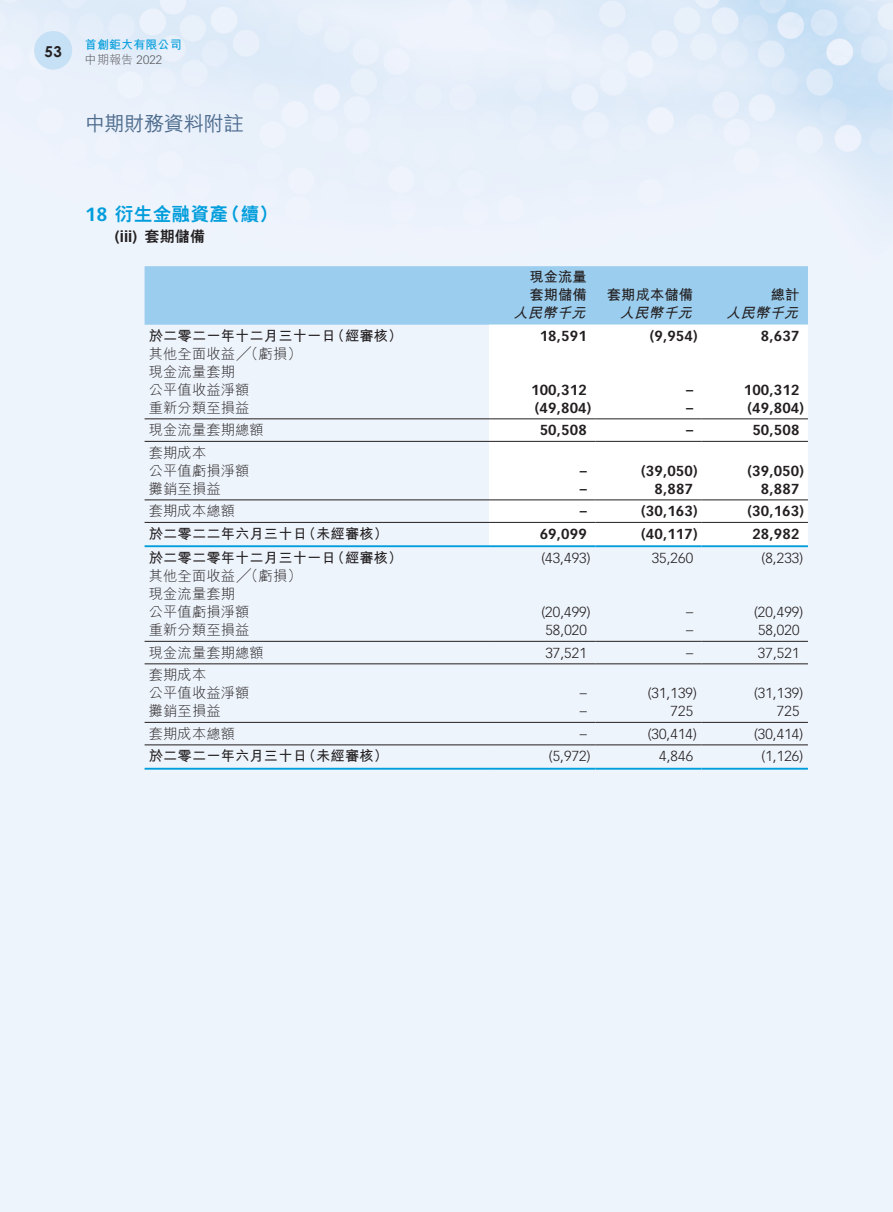
<style>
.page{position:relative;width:893px;height:1212px;background:#eef4fc}
.page>*{position:absolute;margin:0;border:0;box-sizing:border-box;transform-origin:0 0}
.t1{font:500 20.25px "M Hei HK";letter-spacing:-.02em;color:#4c6b8d}
.t2{font:800 18.75px "M Hei HK";letter-spacing:.01em;color:#009ddc}
.t3{font:700 15px "Vectora LT Std";color:#231f20}
.t4{font:800 15px "M Hei HK";color:#231f20}
.t5{font:700 15px "Century Gothic";color:#231f20}
.t6{font:700 14.25px "Vectora LT Std";letter-spacing:.01em;color:#231f20}
.t7{font:300 14.25px "Vectora LT Std";letter-spacing:.01em;color:#231f20}
.t8{font:300 14.25px/18px "M Hei HK";letter-spacing:.01em;color:#231f20}
.t9{font:700 14.25px "M Hei HK";letter-spacing:.01em;color:#231f20}
.t10{font:italic 700 14.25px "M Hei HK";color:#231f20}
.t11{font:700 12px "M Hei HK";letter-spacing:.01em;color:#009ddc}
.t12{font:300 12px "M Hei HK";color:#57585a}
.s1{font-family:"Vectora LT Std"}
.s2{font-family:"Vectora LT Std";font-weight:700}
</style>
<div class="page">
<img style="left:0;top:0;width:893px;height:301px">
<div style="left:34px;top:31px;width:38px;height:39px;background:#c6e0f5;border-radius:50%"></div>
<div style="left:145px;top:266px;width:663px;height:59px;background:#9bcdee"></div>
<div style="left:489px;top:325px;width:319px;height:220px;background:#fff"></div>
<hr style="left:145px;top:418px;width:344px;height:1px;background:#231f20">
<hr style="left:489px;top:418px;width:106px;height:1px;background:#231f20">
<hr style="left:595px;top:418px;width:107px;height:1px;background:#231f20">
<hr style="left:702px;top:418px;width:106px;height:1px;background:#231f20">
<hr style="left:145px;top:441px;width:344px;height:1px;background:#231f20">
<hr style="left:489px;top:441px;width:106px;height:1px;background:#231f20">
<hr style="left:595px;top:441px;width:107px;height:1px;background:#231f20">
<hr style="left:702px;top:441px;width:106px;height:1px;background:#231f20">
<hr style="left:145px;top:499px;width:344px;height:1px;background:#231f20">
<hr style="left:489px;top:499px;width:106px;height:1px;background:#231f20">
<hr style="left:595px;top:499px;width:107px;height:1px;background:#231f20">
<hr style="left:702px;top:499px;width:106px;height:1px;background:#231f20">
<hr style="left:145px;top:522px;width:344px;height:1px;background:#231f20">
<hr style="left:489px;top:522px;width:106px;height:1px;background:#231f20">
<hr style="left:595px;top:522px;width:107px;height:1px;background:#231f20">
<hr style="left:702px;top:522px;width:106px;height:1px;background:#231f20">
<hr style="left:145px;top:545px;width:344px;height:2px;background:#009ddc">
<hr style="left:489px;top:545px;width:106px;height:2px;background:#009ddc">
<hr style="left:595px;top:545px;width:107px;height:2px;background:#009ddc">
<hr style="left:702px;top:545px;width:106px;height:2px;background:#009ddc">
<hr style="left:145px;top:641px;width:344px;height:1px;background:#231f20">
<hr style="left:489px;top:641px;width:106px;height:1px;background:#231f20">
<hr style="left:595px;top:641px;width:107px;height:1px;background:#231f20">
<hr style="left:702px;top:641px;width:106px;height:1px;background:#231f20">
<hr style="left:145px;top:663px;width:344px;height:1px;background:#231f20">
<hr style="left:489px;top:663px;width:106px;height:1px;background:#231f20">
<hr style="left:595px;top:663px;width:107px;height:1px;background:#231f20">
<hr style="left:702px;top:663px;width:106px;height:1px;background:#231f20">
<hr style="left:145px;top:722px;width:344px;height:1px;background:#231f20">
<hr style="left:489px;top:722px;width:106px;height:1px;background:#231f20">
<hr style="left:595px;top:722px;width:107px;height:1px;background:#231f20">
<hr style="left:702px;top:722px;width:106px;height:1px;background:#231f20">
<hr style="left:145px;top:744px;width:344px;height:1px;background:#231f20">
<hr style="left:489px;top:744px;width:106px;height:1px;background:#231f20">
<hr style="left:595px;top:744px;width:107px;height:1px;background:#231f20">
<hr style="left:702px;top:744px;width:106px;height:1px;background:#231f20">
<hr style="left:145px;top:768px;width:344px;height:2px;background:#009ddc">
<hr style="left:489px;top:768px;width:106px;height:2px;background:#009ddc">
<hr style="left:595px;top:768px;width:107px;height:2px;background:#009ddc">
<hr style="left:702px;top:768px;width:106px;height:2px;background:#009ddc">
<p class="t5" style="left:45px;top:40px;width:19px">53</p>
<p class="t11" style="left:85px;top:36px;width:98px">首創鉅大有限公司</p>
<p class="t12" style="left:85px;top:53px;width:79px">中期報告 <span class="s1">2022</span></p>
<h1 class="t1" style="left:85px;top:109px;width:161px">中期財務資料附註</h1>
<h2 class="t2" style="left:85px;top:205px;width:145px"><span class="s2">18</span> 衍生金融資產</h2>
<p class="t4" style="left:145px;top:229px;width:62px">套期儲備</p>
<h2 class="t2" style="left:221px;top:205px;width:58px">（續(</h2>
<p class="t3" style="left:115px;top:227px;width:24px">(iii)</p>
<p class="t9" style="left:331px;top:325px;width:73px">（經審核(</p>
<p class="t9" style="left:149px;top:325px;width:188px">於二零二一年十二月三十一日</p>
<p class="t8" style="left:149px;top:344px;width:154px">其他全面收益╱（虧損(現金流量套期</p>
<p class="t8" style="left:149px;top:380px;width:102px">公平值收益淨額</p>
<p class="t8" style="left:149px;top:398px;width:102px">重新分類至損益</p>
<p class="t8" style="left:149px;top:419px;width:116px;line-height:22.5px">現金流量套期總額套期成本</p>
<p class="t8" style="left:149px;top:461px;width:102px">公平值虧損淨額</p>
<p class="t8" style="left:149px;top:479px;width:73px">攤銷至損益</p>
<p class="t8" style="left:149px;top:502px;width:88px">套期成本總額</p>
<p class="t9" style="left:302px;top:523px;width:88px">（未經審核(</p>
<p class="t9" style="left:149px;top:523px;width:160px">於二零二二年六月三十日</p>
<p class="t9" style="left:331px;top:548px;width:73px">（經審核(</p>
<p class="t9" style="left:149px;top:548px;width:188px">於二零二零年十二月三十一日</p>
<p class="t8" style="left:149px;top:567px;width:154px">其他全面收益╱（虧損(現金流量套期</p>
<p class="t8" style="left:149px;top:603px;width:102px">公平值虧損淨額</p>
<p class="t8" style="left:149px;top:621px;width:102px">重新分類至損益</p>
<p class="t8" style="left:149px;top:641px;width:116px;line-height:22.5px">現金流量套期總額套期成本</p>
<p class="t8" style="left:149px;top:684px;width:102px">公平值收益淨額</p>
<p class="t8" style="left:149px;top:702px;width:73px">攤銷至損益</p>
<p class="t8" style="left:149px;top:724px;width:88px">套期成本總額</p>
<p class="t9" style="left:302px;top:746px;width:88px">（未經審核(</p>
<p class="t9" style="left:149px;top:746px;width:160px">於二零二一年六月三十日</p>
<p class="t9" style="left:529px;top:267px;width:59px">現金流量</p>
<p class="t9" style="left:529px;top:285px;width:59px">套期儲備</p>
<p class="t9" style="left:607px;top:285px;width:88px">套期成本儲備</p>
<p class="t9" style="left:771px;top:285px;width:30px">總計</p>
<p class="t10" style="left:513px;top:303px;width:78px">人民幣千元</p>
<p class="t10" style="left:620px;top:303px;width:78px">人民幣千元</p>
<p class="t10" style="left:726px;top:303px;width:78px">人民幣千元</p>
<p class="t6" style="left:540px;top:327px;width:49px">18,591</p>
<p class="t6" style="left:650px;top:327px;width:49px">)9,954(</p>
<p class="t6" style="left:761px;top:327px;width:40px">8,637</p>
<p class="t6" style="left:531px;top:381px;width:57px">100,312</p>
<p class="t6" style="left:686px;top:381px;width:9px">–</p>
<p class="t6" style="left:744px;top:381px;width:57px">100,312</p>
<p class="t6" style="left:535px;top:399px;width:58px">)49,804(</p>
<p class="t6" style="left:686px;top:399px;width:9px">–</p>
<p class="t6" style="left:748px;top:399px;width:58px">)49,804(</p>
<p class="t6" style="left:540px;top:422px;width:49px">50,508</p>
<p class="t6" style="left:686px;top:422px;width:9px">–</p>
<p class="t6" style="left:752px;top:422px;width:49px">50,508</p>
<p class="t6" style="left:580px;top:462px;width:9px">–</p>
<p class="t6" style="left:641px;top:462px;width:58px">)39,050(</p>
<p class="t6" style="left:748px;top:462px;width:58px">)39,050(</p>
<p class="t6" style="left:580px;top:480px;width:9px">–</p>
<p class="t6" style="left:655px;top:480px;width:40px">8,887</p>
<p class="t6" style="left:761px;top:480px;width:40px">8,887</p>
<p class="t6" style="left:580px;top:503px;width:9px">–</p>
<p class="t6" style="left:641px;top:503px;width:58px">)30,163(</p>
<p class="t6" style="left:748px;top:503px;width:58px">)30,163(</p>
<p class="t6" style="left:540px;top:525px;width:49px">69,099</p>
<p class="t6" style="left:641px;top:525px;width:58px">)40,117(</p>
<p class="t6" style="left:752px;top:525px;width:49px">28,982</p>
<p class="t7" style="left:541px;top:550px;width:51px">)43,493(</p>
<p class="t7" style="left:652px;top:550px;width:43px">35,260</p>
<p class="t7" style="left:761px;top:550px;width:43px">)8,233(</p>
<p class="t7" style="left:541px;top:604px;width:51px">)20,499(</p>
<p class="t7" style="left:686px;top:604px;width:9px">–</p>
<p class="t7" style="left:754px;top:604px;width:51px">)20,499(</p>
<p class="t7" style="left:545px;top:622px;width:43px">58,020</p>
<p class="t7" style="left:686px;top:622px;width:9px">–</p>
<p class="t7" style="left:758px;top:622px;width:43px">58,020</p>
<p class="t7" style="left:545px;top:645px;width:43px">37,521</p>
<p class="t7" style="left:686px;top:645px;width:9px">–</p>
<p class="t7" style="left:758px;top:645px;width:43px">37,521</p>
<p class="t7" style="left:580px;top:685px;width:9px">–</p>
<p class="t7" style="left:648px;top:685px;width:51px">)31,139(</p>
<p class="t7" style="left:754px;top:685px;width:51px">)31,139(</p>
<p class="t7" style="left:580px;top:703px;width:9px">–</p>
<p class="t7" style="left:671px;top:703px;width:24px">725</p>
<p class="t7" style="left:777px;top:703px;width:24px">725</p>
<p class="t7" style="left:580px;top:726px;width:9px">–</p>
<p class="t7" style="left:648px;top:726px;width:51px">)30,414(</p>
<p class="t7" style="left:754px;top:726px;width:51px">)30,414(</p>
<p class="t7" style="left:549px;top:748px;width:43px">)5,972(</p>
<p class="t7" style="left:659px;top:748px;width:35px">4,846</p>
<p class="t7" style="left:761px;top:748px;width:43px">)1,126(</p>
</div>
